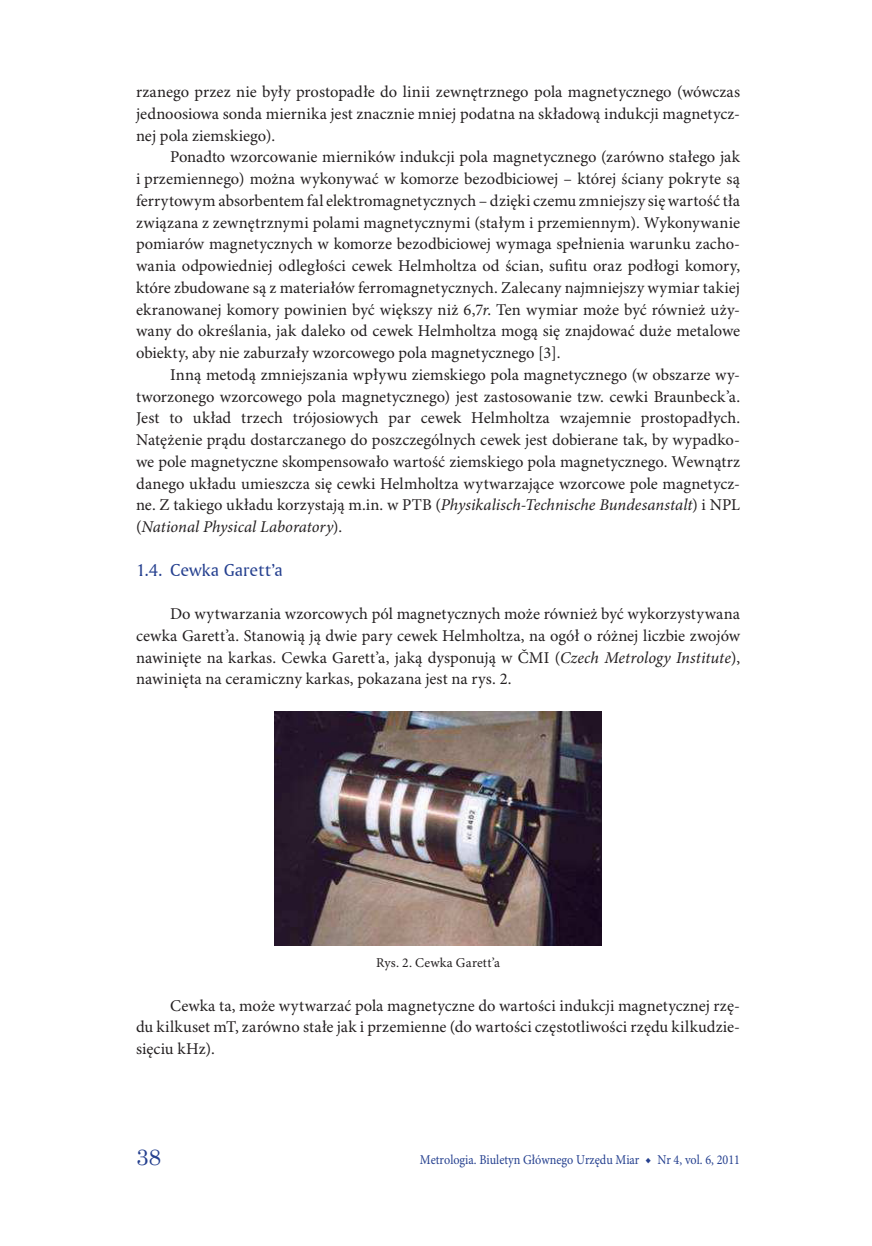
<style>
.page{position:relative;width:872px;height:1246px;background:#fff}
.page>*{position:absolute;margin:0;border:0;box-sizing:border-box;transform-origin:0 0}
.t1{font:22.5px "Century Schoolbook";color:#25408f}
.t2{font:18px "Amerigo L2 Roman A";letter-spacing:.005em;color:#25408f}
.t3{font:16.5px/21.8px "Minion Pro";letter-spacing:.005em;color:#231f20;text-align:justify}
.t4{font:13.5px "Minion Pro";color:#25408f;scale:.9 1}
.t5{font:13.5px "Minion Pro";letter-spacing:.015em;color:#231f20}
.s1{font-style:italic}
</style>
<div class="page">
<img style="left:275px;top:711px;width:326px;height:234px">
<p class="t3" style="left:136px;top:82px;width:605px">rzanego przez nie były prostopadłe do linii zewnętrznego pola magnetycznego (wówczas jednoosiowa sonda miernika jest znacznie mniej podatna na składową indukcji magnetycz&shy;nej pola ziemskiego).</p>
<p class="t3" style="left:136px;top:147px;width:605px;text-indent:34px">Ponadto wzorcowanie mierników indukcji pola magnetycznego (zarówno stałego jak i przemiennego) można wykonywać w komorze bezodbiciowej – której ściany pokryte są ferrytowym absorbentem fal elektromagnetycznych – dzięki czemu zmniejszy się wartość tła związana z zewnętrznymi polami magnetycznymi (stałym i przemiennym). Wykonywanie pomiarów magnetycznych w komorze bezodbiciowej wymaga spełnienia warunku zacho&shy;wania odpowiedniej odległości cewek Helmholtza od ścian, sufitu oraz podłogi komory, które zbudowane są z materiałów ferromagnetycznych. Zalecany najmniejszy wymiar takiej ekranowanej komory powinien być większy niż 6,7<span class="s1">r</span>. Ten wymiar może być również uży&shy;wany do określania, jak daleko od cewek Helmholtza mogą się znajdować duże metalowe obiekty, aby nie zaburzały wzorcowego pola magnetycznego [3].</p>
<p class="t3" style="left:136px;top:364px;width:605px;text-indent:34px">Inną metodą zmniejszania wpływu ziemskiego pola magnetycznego (w obszarze wy&shy;tworzonego wzorcowego pola magnetycznego) jest zastosowanie tzw. cewki Braunbeck’a.<br>Jest to układ trzech trójosiowych par cewek Helmholtza wzajemnie prostopadłych.<br>Natężenie prądu dostarczanego do poszczególnych cewek jest dobierane tak, by wypadko&shy;we pole magnetyczne skompensowało wartość ziemskiego pola magnetycznego. Wewnątrz danego układu umieszcza się cewki Helmholtza wytwarzające wzorcowe pole magnetycz&shy;ne. Z takiego układu korzystają m.in. w PTB (<span class="s1">Physikalisch-Technische Bundesanstalt</span>) i NPL (<span class="s1">National Physical Laboratory</span>).</p>
<p class="t2" style="left:136px;top:559px;width:148px">1.4. Cewka Garett’a</p>
<p class="t3" style="left:136px;top:604px;width:605px;text-indent:34px">Do wytwarzania wzorcowych pól magnetycznych może również być wykorzystywana cewka Garett’a. Stanowią ją dwie pary cewek Helmholtza, na ogół o różnej liczbie zwojów nawinięte na karkas. Cewka Garett’a, jaką dysponują w ČMI (<span class="s1">Czech Metrology Institute</span>), nawinięta na ceramiczny karkas, pokazana jest na rys. 2.</p>
<p class="t5" style="left:376px;top:955px;width:126px">Rys. 2. Cewka Garett’a</p>
<p class="t3" style="left:136px;top:995px;width:605px;text-indent:34px">Cewka ta, może wytwarzać pola magnetyczne do wartości indukcji magnetycznej rzę&shy;du kilkuset mT, zarówno stałe jak i przemienne (do wartości częstotliwości rzędu kilkudzie&shy;sięciu kHz).</p>
<h1 class="t1" style="left:136px;top:1138px;width:27px">38</h1>
<p class="t4" style="left:420px;top:1152px;width:357px">Metrologia. Biuletyn Głównego Urzędu Miar ◆ Nr 4, vol. 6, 2011</p>
</div>
